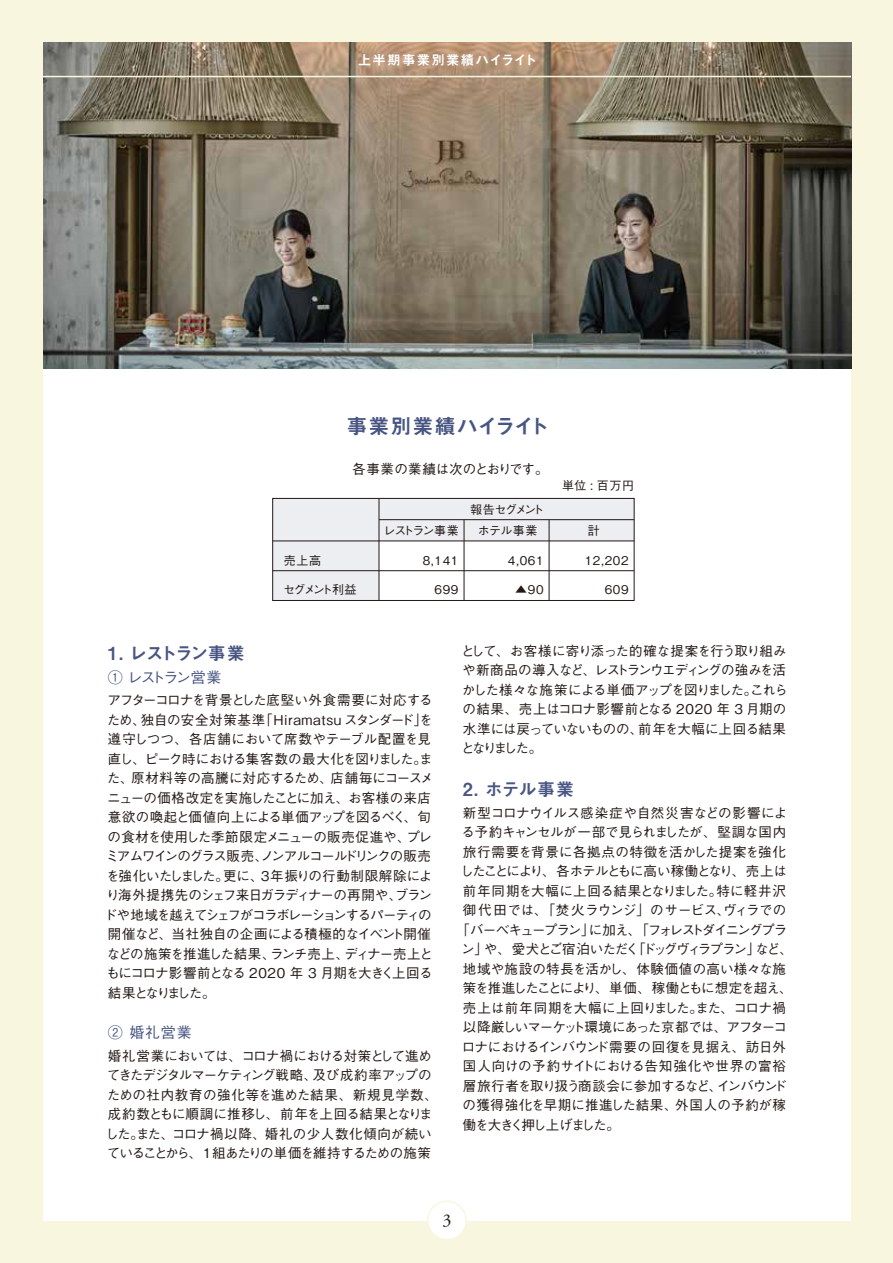
<style>
.page{position:relative;width:893px;height:1263px;background:#fff}
.page>*{position:absolute;margin:0;border:0;box-sizing:border-box;transform-origin:0 0}
.t1{font:21px "Midashi Go Pro MB31";letter-spacing:.05em;color:#485583}
.t2{font:18px "Midashi Go Pro MB31";letter-spacing:-.095em;color:#485583}
.t3{font:18px "Midashi Go Pro MB31";letter-spacing:-.06em;color:#485583}
.t4{font:18px "Adobe Garamond Pro";color:#221815}
.t5{font:500 15px "Gothic BBB Pro";letter-spacing:-.12em;color:#485583}
.t6{font:500 15px "Gothic BBB Pro";letter-spacing:-.01em;color:#485583}
.t7{font:500 13.5px/19.5px "Gothic BBB Pro";letter-spacing:-.045em;color:#221815}
.t8{font:500 13.5px "Gothic BBB Pro";letter-spacing:-.085em;color:#221815}
.t9{font:500 13.5px "Gothic BBB Pro";letter-spacing:.02em;color:#221815}
.t10{font:500 13.5px "Gothic BBB Pro";letter-spacing:-.12em;color:#221815}
.t11{font:500 13.5px "Gothic BBB Pro";letter-spacing:-.09em;color:#221815}
.t12{font:500 13.5px "Gothic BBB Pro";letter-spacing:.015em;color:#221815}
.t13{font:500 13.5px "Gothic BBB Pro";letter-spacing:-.01em;color:#221815}
.t14{font:500 13.5px "Gothic BBB Pro";letter-spacing:.01em;color:#221815}
.t15{font:500 13.5px "Gothic BBB Pro";color:#221815}
.t16{font:500 13.5px "Gothic BBB Pro";letter-spacing:.04em;color:#221815}
.t17{font:500 13.5px "Gothic BBB Pro";letter-spacing:-.015em;color:#221815}
.t18{font:500 13.5px "Gothic BBB Pro";letter-spacing:-.095em;color:#221815}
.t19{font:13.5px "Midashi Go Pro MB31";letter-spacing:.09em;color:#fff}
.t20{font:500 12px "Gothic BBB Pro";letter-spacing:.05em;color:#221815}
.t21{font:500 12px "Gothic BBB Pro";letter-spacing:-.14em;color:#221815}
.t22{font:500 12px "Gothic BBB Pro";letter-spacing:-.12em;color:#221815}
</style>
<div class="page">
<div style="left:1px;top:0;width:892px;height:1263px;background:#f8f6de"></div>
<div style="left:43px;top:43px;width:808px;height:1177px;background:#fff"></div>
<hr style="left:0;top:0;width:1px;height:1263px;background:#f8f6de">
<div style="left:379px;top:498px;width:255px;height:43px;background:#edeef2"></div>
<div style="left:273px;top:498px;width:106px;height:102px;background:#edeef2"></div>
<img style="left:43px;top:43px;width:808px;height:325px">
<hr style="left:43px;top:76px;width:808px;height:1px;background:#f8f6de">
<div style="left:272px;top:498px;width:363px;height:103px;border:1px solid #221815"></div>
<hr style="left:379px;top:519px;width:255px;height:1px;background:#221815">
<hr style="left:273px;top:541px;width:361px;height:1px;background:#221815">
<hr style="left:273px;top:570px;width:361px;height:1px;background:#221815">
<hr style="left:379px;top:498px;width:1px;height:102px;background:#221815">
<hr style="left:464px;top:520px;width:1px;height:80px;background:#221815">
<hr style="left:549px;top:520px;width:1px;height:80px;background:#221815">
<div style="left:428px;top:1201px;width:38px;height:39px;background:#fff;border-radius:50%"></div>
<div style="left:427px;top:1200px;width:40px;height:40px;border:1px solid #f8f6de;border-radius:50%"></div>
<p class="t19" style="left:358px;top:50px;width:181px">上半期事業別業績ハイライト</p>
<h1 class="t1" style="left:346px;top:409px;width:204px">事業別業績ハイライト</h1>
<p class="t17" style="left:352px;top:458px;width:198px">各事業の業績は次のとおりです。</p>
<p class="t21" style="left:470px;top:500px;width:75px">報告セグメント</p>
<p class="t22" style="left:384px;top:521px;width:77px">レストラン事業</p>
<p class="t20" style="left:478px;top:521px;width:61px">ホテル事業</p>
<p class="t20" style="left:588px;top:521px;width:13px">計</p>
<p class="t20" style="left:423px;top:551px;width:37px">8,141</p>
<p class="t20" style="left:508px;top:551px;width:37px">4,061</p>
<p class="t20" style="left:585px;top:551px;width:45px">12,202</p>
<p class="t20" style="left:562px;top:476px;width:74px">単位 : 百万円</p>
<p class="t20" style="left:284px;top:551px;width:39px">売上高</p>
<p class="t21" style="left:283px;top:580px;width:75px">セグメント利益</p>
<p class="t20" style="left:515px;top:580px;width:30px">▲90</p>
<p class="t20" style="left:605px;top:580px;width:25px">609</p>
<p class="t20" style="left:435px;top:580px;width:25px">699</p>
<h2 class="t2" style="left:108px;top:639px;width:138px">1. レストラン事業</h2>
<p class="t5" style="left:108px;top:665px;width:115px">① レストラン営業</p>
<p class="t7" style="left:104px;top:689px;width:331px">アフターコロナを背景とした底堅い外食需要に対応するため、独自の安全対策基準「Hiramatsu スタンダード」を遵守しつつ、各店舗において席数やテーブル配置を見直し、ピーク時における集客数の最大化を図りました。また、原材料等の高騰に対応するため、店舗毎にコースメニューの価格改定を実施したことに加え、お客様の来店意欲の喚起と価値向上による単価アップを図るべく、旬の食材を使用した季節限定メニューの販売促進や、プレミアムワインのグラス販売、ノンアルコールドリンクの販売を強化いたしました。更に、３年振りの行動制限解除により海外提携先のシェフ来日ガラディナーの再開や、ブランドや地域を越えてシェフがコラボレーションするパーティの開催など、当社独自の企画による積極的なイベント開催などの施策を推進した結果、ランチ売上、ディナー売上ともにコロナ影響前となる 2020 年 3 月期を大きく上回る結果となりました。</p>
<p class="t6" style="left:108px;top:1020px;width:85px">② 婚礼営業</p>
<p class="t7" style="left:105px;top:1044px;width:334px">婚礼営業においては、コロナ禍における対策として進めてきたデジタルマーケティング戦略、及び成約率アップのための社内教育の強化等を進めた結果、新規見学数、成約数ともに順調に推移し、前年を上回る結果となりました。また、コロナ禍以降、婚礼の少人数化傾向が続いていることから、１組あたりの単価を維持するための施策</p>
<p class="t7" style="left:461px;top:639px;width:328px">として、お客様に寄り添った的確な提案を行う取り組みや新商品の導入など、レストランウエディングの強みを活かした様々な施策による単価アップを図りました。これらの結果、売上はコロナ影響前となる 2020 年 3 月期の水準には戻っていないものの、前年を大幅に上回る結果となりました。</p>
<h2 class="t3" style="left:463px;top:775px;width:113px">2. ホテル事業</h2>
<p class="t15" style="left:463px;top:802px;width:326px">新型コロナウイルス感染症や自然災害などの影響によ</p>
<p class="t7" style="left:462px;top:821px;width:326px">る予約キャンセルが一部で見られましたが、堅調な国内</p>
<p class="t9" style="left:463px;top:841px;width:325px">旅行需要を背景に各拠点の特徴を活かした提案を強化</p>
<p class="t8" style="left:460px;top:860px;width:328px">したことにより、各ホテルともに高い稼働となり、売上は</p>
<p class="t12" style="left:463px;top:880px;width:325px">前年同期を大幅に上回る結果となりました。特に軽井沢</p>
<p class="t13" style="left:463px;top:899px;width:325px">御代田では、「焚火ラウンジ」のサービス、ヴィラでの</p>
<p class="t10" style="left:456px;top:919px;width:333px">「バーベキュープラン」に加え、「フォレストダイニングプラ</p>
<p class="t10" style="left:461px;top:938px;width:333px">ン」や、愛犬とご宿泊いただく「ドッグヴィラプラン」など、</p>
<p class="t9" style="left:463px;top:958px;width:325px">地域や施設の特長を活かし、体験価値の高い様々な施</p>
<p class="t11" style="left:463px;top:977px;width:331px">策を推進したことにより、単価、稼働ともに想定を超え、</p>
<p class="t14" style="left:463px;top:997px;width:325px">売上は前年同期を大幅に上回りました。また、コロナ禍</p>
<p class="t8" style="left:463px;top:1016px;width:326px">以降厳しいマーケット環境にあった京都では、アフターコ</p>
<p class="t7" style="left:462px;top:1035px;width:326px">ロナにおけるインバウンド需要の回復を見据え、訪日外</p>
<p class="t16" style="left:463px;top:1055px;width:325px">国人向けの予約サイトにおける告知強化や世界の富裕</p>
<p class="t8" style="left:463px;top:1075px;width:326px">層旅行者を取り扱う商談会に参加するなど、インバウンド</p>
<p class="t9" style="left:462px;top:1094px;width:325px">の獲得強化を早期に推進した結果、外国人の予約が稼</p>
<p class="t18" style="left:463px;top:1114px;width:158px">働を大きく押し上げました。</p>
<h2 class="t4" style="left:442px;top:1210px;width:10px">3</h2>
</div>
